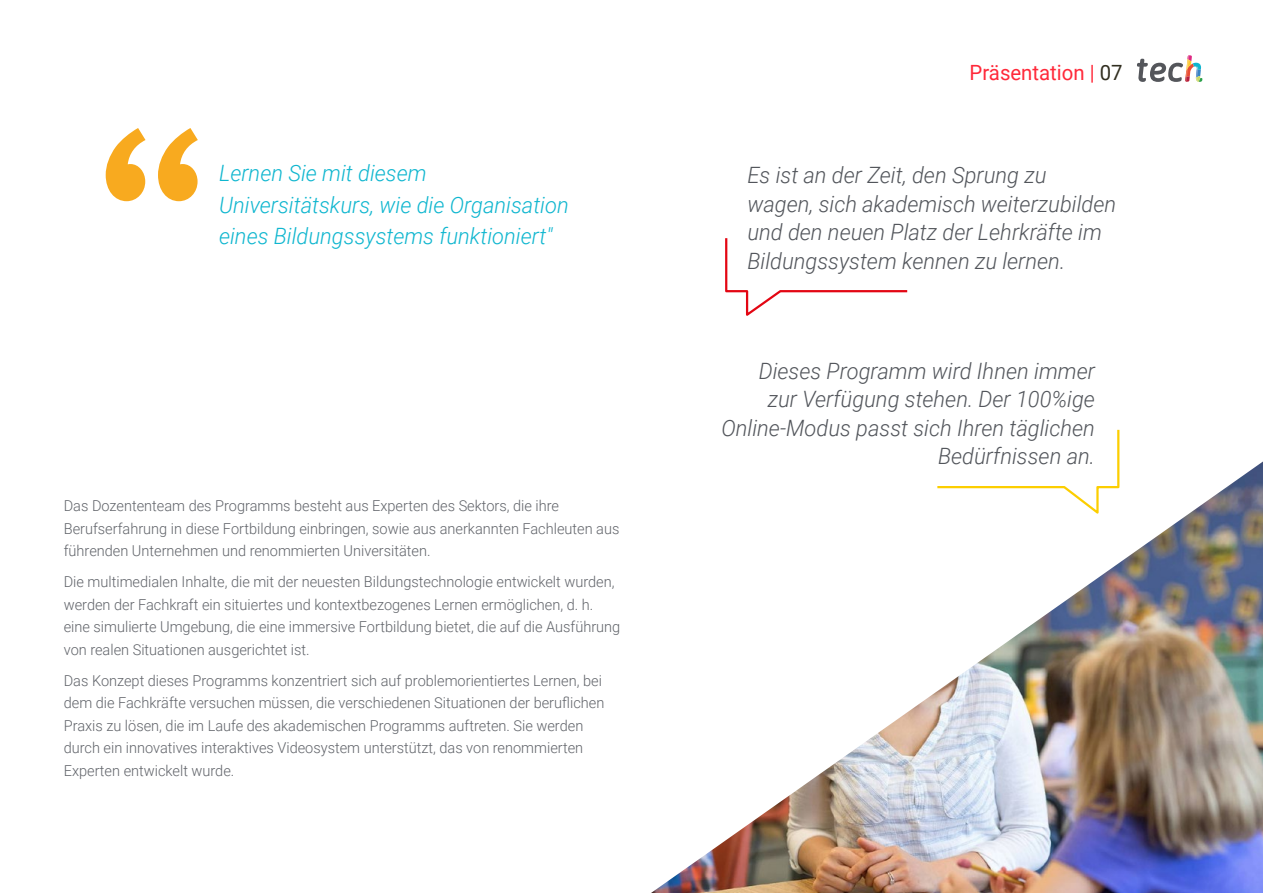
<style>
.page{position:relative;width:1263px;height:893px;background:#fff}
.page>*{position:absolute;margin:0;border:0;box-sizing:border-box;transform-origin:0 0}
.t1{font:italic 300 22.5px/28.5px "Roboto";color:#52555b;text-align:right}
.t2{font:italic 300 22.5px/31.5px "Roboto";color:#0fb6cf}
.t3{font:21px "Roboto";color:#ff293a}
.t4{font:300 15px/22.5px "Roboto";color:#61646a}
.s1{color:#312e20}
</style>
<div class="page">
<svg style="left:106px;top:128px;width:92px;height:73px"></svg>
<svg style="left:1117px;top:429px;width:3px;height:32px"></svg>
<svg style="left:725px;top:238px;width:183px;height:78px"></svg>
<img style="left:651px;top:461px;width:612px;height:432px">
<svg style="left:1137px;top:55px;width:65px;height:27px"></svg>
<h1 class="t2" style="left:219px;top:157px;width:351px">Lernen Sie mit diesem<br>Universitätskurs, wie die Organisation eines Bildungssystems funktioniert"</h1>
<p class="t4" style="left:64px;top:494px;width:557px">Das Dozententeam des Programms besteht aus Experten des Sektors, die ihre<br>Berufserfahrung in diese Fortbildung einbringen, sowie aus anerkannten Fachleuten aus führenden Unternehmen und renommierten Universitäten.</p>
<p class="t4" style="left:64px;top:570px;width:558px">Die multimedialen Inhalte, die mit der neuesten Bildungstechnologie entwickelt wurden, werden der Fachkraft ein situiertes und kontextbezogenes Lernen ermöglichen, d. h. eine simulierte Umgebung, die eine immersive Fortbildung bietet, die auf die Ausführung von realen Situationen ausgerichtet ist.</p>
<p class="t4" style="left:64px;top:669px;width:542px">Das Konzept dieses Programms konzentriert sich auf problemorientiertes Lernen, bei dem die Fachkräfte versuchen müssen, die verschiedenen Situationen der beruflichen Praxis zu lösen, die im Laufe des akademischen Programms auftreten. Sie werden durch ein innovatives interaktives Videosystem unterstützt, das von renommierten Experten entwickelt wurde.</p>
<h2 class="t3" style="left:969px;top:57px;width:155px">Präsentation | <span class="s1">07</span></h2>
<h1 class="t1" style="left:747px;top:160px;width:370px;text-align:left">Es ist an der Zeit, den Sprung zu wagen, sich akademisch weiterzubilden und den neuen Platz der Lehrkräfte im Bildungssystem kennen zu lernen.</h1>
<h1 class="t1" style="left:721px;top:356px;width:375px">Dieses Programm wird Ihnen immer<br>zur Verfügung stehen. Der 100%ige<br>Online-Modus passt sich Ihren täglichen<br>Bedürfnissen an.</h1>
</div>
